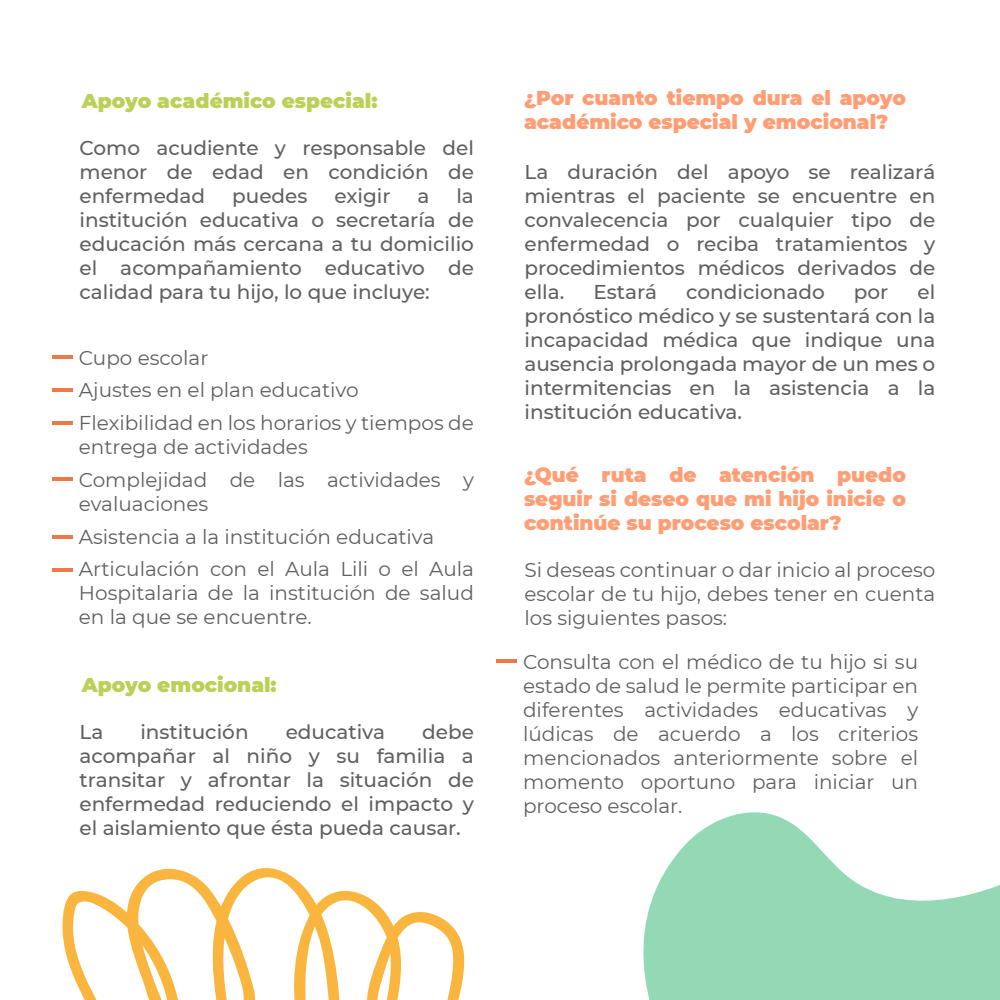
<style>
.page{position:relative;width:1000px;height:1000px;background:#fff}
.page>*{position:absolute;margin:0;border:0;box-sizing:border-box;transform-origin:0 0}
.t1{font:500 20px/24px "Montserrat";color:#606060;text-align:justify}
.t2{font:20px/24px "Montserrat";color:#606060}
.t3{font:900 20px/24px "Montserrat";color:#ff9e75}
.t4{font:900 20px "Montserrat";color:#bad056}
</style>
<div class="page">
<svg style="left:62px;top:868px;width:403px;height:132px"></svg>
<hr style="left:52px;top:355px;width:20px;height:4px;background:#ee7848">
<hr style="left:52px;top:388px;width:20px;height:3px;background:#ee7848">
<hr style="left:52px;top:422px;width:20px;height:3px;background:#ee7848">
<hr style="left:52px;top:478px;width:20px;height:3px;background:#ee7848">
<hr style="left:52px;top:536px;width:20px;height:3px;background:#ee7848">
<hr style="left:52px;top:568px;width:20px;height:3px;background:#ee7848">
<hr style="left:496px;top:659px;width:20px;height:4px;background:#ee7848">
<svg style="left:643px;top:812px;width:357px;height:188px;fill:#94d9b6"></svg>
<p class="t4" style="left:82px;top:86px;width:297px">Apoyo académico especial:</p>
<p class="t1" style="left:79px;top:136px;width:396px">Como acudiente y responsable del menor de edad en condición de enfermedad</p>
<p class="t1" style="left:232px;top:184px;width:77px">puedes</p>
<p class="t1" style="left:334px;top:184px;width:58px">exigir</p>
<p class="t1" style="left:418px;top:184px;width:13px">a</p>
<p class="t1" style="left:79px;top:184px;width:396px;text-indent:377px">la institución educativa o secretaría de educación más cercana a tu domicilio el acompañamiento educativo de calidad para tu hijo, lo que incluye:</p>
<p class="t2" style="left:79px;top:340px;width:397px;line-height:32.8px">Cupo escolar<br>Ajustes en el plan educativo<br>Flexibilidad en los horarios y tiempos de</p>
<p class="t2" style="left:79px;top:430px;width:397px;line-height:32.8px">entrega de actividades<br>Complejidad de las actividades y</p>
<p class="t2" style="left:79px;top:487px;width:397px;line-height:32.8px">evaluaciones<br>Asistencia a la institución educativa<br>Articulación con el Aula Lili o el Aula</p>
<p class="t2" style="left:79px;top:581px;width:397px">Hospitalaria de la institución de salud en la que se encuentre.</p>
<p class="t4" style="left:82px;top:670px;width:196px">Apoyo emocional:</p>
<p class="t1" style="left:79px;top:719px;width:25px">La</p>
<p class="t1" style="left:140px;top:719px;width:110px">institución</p>
<p class="t1" style="left:286px;top:719px;width:101px">educativa</p>
<p class="t1" style="left:79px;top:719px;width:396px;text-indent:343px">debe acompañar al niño y su familia a transitar y afrontar la situación de enfermedad reduciendo el impacto y el aislamiento que ésta pueda causar.</p>
<p class="t3" style="left:524px;top:84px;width:383px">¿Por cuanto tiempo dura el apoyo académico especial y emocional?</p>
<p class="t1" style="left:524px;top:159px;width:412px">La duración del apoyo se realizará mientras el paciente se encuentre en convalecencia por cualquier tipo de enfermedad o reciba tratamientos y procedimientos médicos derivados de ella.</p>
<p class="t1" style="left:594px;top:279px;width:65px">Estará</p>
<p class="t1" style="left:686px;top:279px;width:140px">condicionado</p>
<p class="t1" style="left:854px;top:279px;width:36px">por</p>
<p class="t1" style="left:524px;top:279px;width:412px;text-indent:393px">el pronóstico médico y se sustentará con la incapacidad médica que indique una ausencia prolongada mayor de un mes o intermitencias en la asistencia a la institución educativa.</p>
<p class="t3" style="left:524px;top:462px;width:383px;text-align:justify">¿Qué ruta de atención puedo seguir si deseo que mi hijo inicie o continúe su proceso escolar?</p>
<p class="t2" style="left:524px;top:557px;width:412px;text-align:justify">Si deseas continuar o dar inicio al proceso escolar de tu hijo, debes tener en cuenta los siguientes pasos:</p>
<p class="t2" style="left:523px;top:649px;width:397px;text-align:justify">Consulta con el médico de tu hijo si su estado de salud le permite participar en diferentes actividades educativas y lúdicas de acuerdo a los criterios mencionados anteriormente sobre el momento oportuno para iniciar un proceso escolar.</p>
</div>
